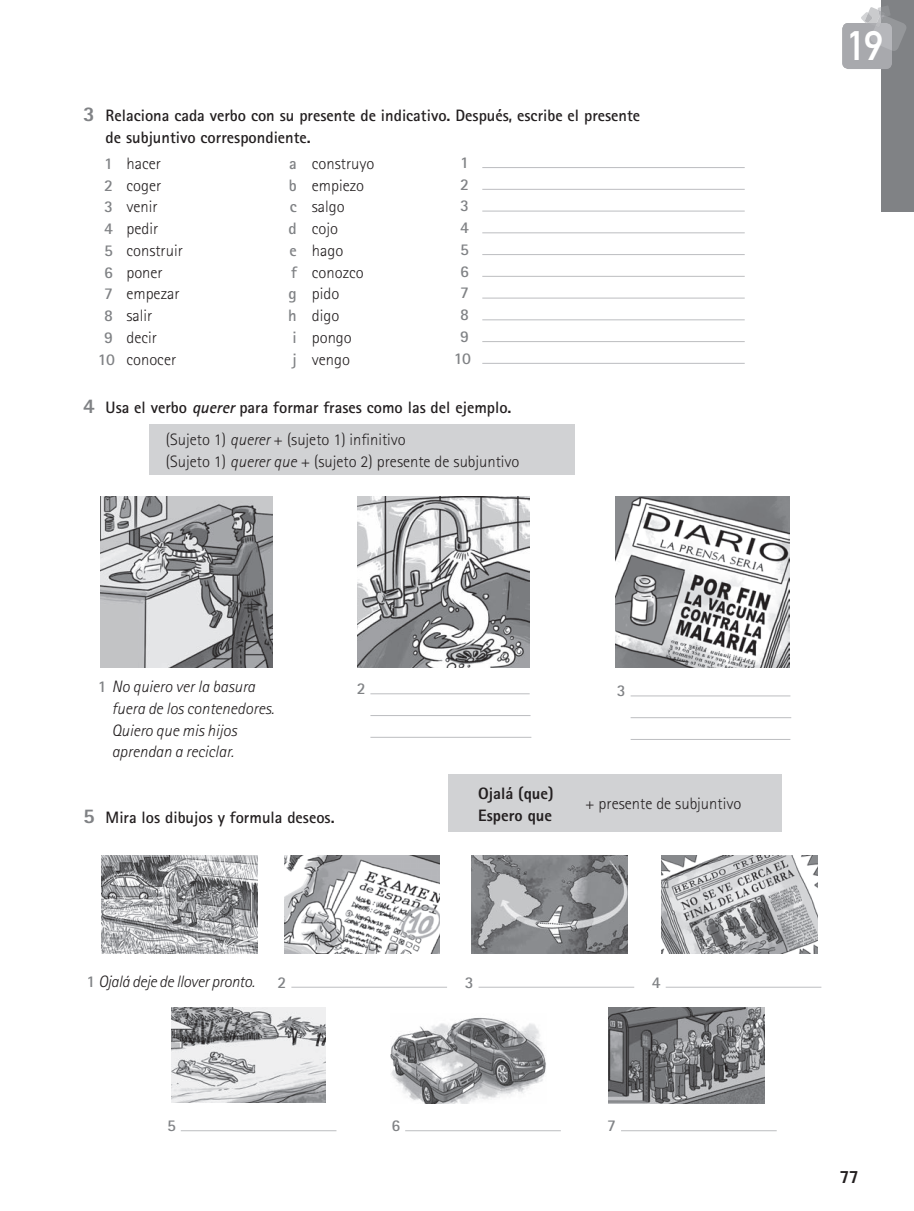
<style>
.page{position:relative;width:914px;height:1211px;background:#fff}
.page>*{position:absolute;margin:0;border:0;box-sizing:border-box;transform-origin:0 0}
.t1{font:40.65px "DIN Mittelschrift Std";color:#fff}
.t2{font:700 16.5px/21.8px "Rotis Sans Serif";color:#231f20}
.t3{font:300 16.5px/21.8px "Rotis Sans Serif";color:#231f20}
.t4{font:italic 300 16.5px/21.8px "Rotis Sans Serif";color:#231f20}
.t5{font:italic 300 16.5px "Rotis Sans Serif";letter-spacing:-.02em;color:#231f20}
.t6{font:700 16.5px/21.8px "Rotis Sans Serif";color:#808285;text-align:center}
.t7{font:800 16.5px "Rotis Sans Serif";color:#231f20}
.t8{font:700 16.5px "Trade Gothic LT Std";color:#231f20}
.s1{font-weight:800;font-size:21px;color:#808285}
.s2{font-weight:700;color:#808285}
.s3{font-style:italic}
.s4{font-weight:300}
.s5{font-weight:300;font-style:italic}
.s6{font-weight:700;font-style:normal;color:#808285}
</style>
<div class="page">
<hr style="left:0;top:0;width:1px;height:271px;background:#808285">
<div style="left:881px;top:0;width:33px;height:211px;background:#808285"></div>
<div style="left:149px;top:424px;width:425px;height:51px;background:#d1d2d4"></div>
<hr style="left:482px;top:167px;width:262px;height:1px;background:#bcbdc0">
<hr style="left:482px;top:189px;width:262px;height:1px;background:#bcbdc0">
<hr style="left:482px;top:211px;width:262px;height:1px;background:#bcbdc0">
<hr style="left:482px;top:232px;width:262px;height:1px;background:#bcbdc0">
<hr style="left:482px;top:254px;width:262px;height:1px;background:#bcbdc0">
<hr style="left:482px;top:276px;width:262px;height:1px;background:#bcbdc0">
<hr style="left:482px;top:298px;width:262px;height:1px;background:#bcbdc0">
<hr style="left:482px;top:319px;width:262px;height:1px;background:#bcbdc0">
<hr style="left:482px;top:341px;width:262px;height:1px;background:#bcbdc0">
<hr style="left:482px;top:363px;width:262px;height:1px;background:#bcbdc0">
<img style="left:101px;top:855px;width:156px;height:98px">
<img style="left:285px;top:856px;width:154px;height:97px">
<img style="left:471px;top:855px;width:156px;height:98px">
<img style="left:390px;top:1017px;width:156px;height:86px">
<img style="left:661px;top:856px;width:156px;height:97px">
<img style="left:171px;top:1008px;width:154px;height:95px">
<img style="left:608px;top:1008px;width:156px;height:95px">
<img style="left:357px;top:497px;width:172px;height:170px">
<img style="left:615px;top:497px;width:174px;height:170px">
<img style="left:100px;top:497px;width:172px;height:170px">
<hr style="left:370px;top:693px;width:159px;height:1px;background:#bcbdc0">
<hr style="left:370px;top:715px;width:160px;height:1px;background:#bcbdc0">
<hr style="left:370px;top:737px;width:161px;height:1px;background:#bcbdc0">
<hr style="left:630px;top:695px;width:160px;height:1px;background:#bcbdc0">
<hr style="left:630px;top:717px;width:161px;height:1px;background:#bcbdc0">
<hr style="left:630px;top:739px;width:160px;height:1px;background:#bcbdc0">
<div style="left:448px;top:775px;width:333px;height:57px;background:#d1d2d4"></div>
<hr style="left:291px;top:987px;width:156px;height:1px;background:#bcbdc0">
<hr style="left:181px;top:1130px;width:155px;height:1px;background:#bcbdc0">
<hr style="left:478px;top:987px;width:156px;height:1px;background:#bcbdc0">
<hr style="left:405px;top:1130px;width:156px;height:1px;background:#bcbdc0">
<hr style="left:665px;top:987px;width:156px;height:1px;background:#bcbdc0">
<hr style="left:621px;top:1130px;width:155px;height:1px;background:#bcbdc0">
<svg style="left:842px;top:6px;width:64px;height:63px"></svg>
<p class="t2" style="left:106px;top:105px;width:536px;text-indent:-23px"><span class="s1">3</span> Relaciona cada verbo con su presente de indicativo. Después, escribe el presente de subjuntivo correspondiente.</p>
<p class="t3" style="left:104px;top:152px;width:58px"><span class="s2">1</span> hacer</p>
<p class="t3" style="left:104px;top:174px;width:58px"><span class="s2">2</span> coger</p>
<p class="t3" style="left:104px;top:196px;width:55px"><span class="s2">3</span> venir</p>
<p class="t3" style="left:104px;top:218px;width:55px"><span class="s2">4</span> pedir</p>
<p class="t3" style="left:104px;top:239px;width:80px"><span class="s2">5</span> construir</p>
<p class="t3" style="left:104px;top:261px;width:60px"><span class="s2">6</span> poner</p>
<p class="t3" style="left:104px;top:283px;width:77px"><span class="s2">7</span> empezar</p>
<p class="t3" style="left:104px;top:305px;width:50px"><span class="s2">8</span> salir</p>
<p class="t3" style="left:104px;top:326px;width:54px"><span class="s2">9</span> decir</p>
<p class="t3" style="left:98px;top:348px;width:80px"><span class="s2">10</span> conocer</p>
<p class="t6" style="left:454px;top:151px;width:19px">1<br>2<br>3<br>4<br>5<br>6<br>7<br>8<br>9<br>10</p>
<p class="t3" style="left:288px;top:152px;width:88px"><span class="s2">a</span> construyo <span class="s2">b</span> empiezo <span class="s2">c</span> salgo<br><span class="s2">d</span> cojo<br><span class="s2">e</span> hago<br><span class="s2">f</span> conozco<br><span class="s2">g</span> pido<br><span class="s2">h</span> digo<br><span class="s2">i</span> pongo<br><span class="s2">j</span> vengo</p>
<p class="t2" style="left:166px;top:391px;width:347px;line-height:32.4px;text-indent:-83px"><span class="s1">4</span> Usa el verbo <span class="s3">querer</span>para formar frases como las del ejemplo. <span class="s4">(Sujeto 1)</span> <span class="s5">querer</span> <span class="s4">+ (sujeto 1) infinitivo</span></p>
<p class="t3" style="left:166px;top:450px;width:355px">(Sujeto 1) <span class="s3">querer que</span> + (sujeto 2) presente de subjuntivo</p>
<p class="t4" style="left:112px;top:676px;width:164px;text-indent:-14px"><span class="s6">1</span> No quiero ver la basura fuera de los contenedores.<br>Quiero que mis hijos aprendan a reciclar.</p>
<p class="t2" style="left:83px;top:806px;width:253px"><span class="s1">5</span> Mira los dibujos y formula deseos.</p>
<p class="t6" style="left:357px;top:677px;width:10px">2</p>
<p class="t6" style="left:617px;top:679px;width:10px">3</p>
<p class="t7" style="left:478px;top:783px;width:77px">Ojalá (que)</p>
<p class="t7" style="left:478px;top:805px;width:75px">Espero que</p>
<p class="t3" style="left:585px;top:793px;width:158px">+ presente de subjuntivo</p>
<p class="t5" style="left:87px;top:971px;width:170px"><span class="s6">1</span> Ojalá deje de llover pronto.</p>
<p class="t6" style="left:278px;top:971px;width:10px">2</p>
<p class="t6" style="left:167px;top:1114px;width:10px">5</p>
<p class="t6" style="left:391px;top:1114px;width:10px">6</p>
<p class="t6" style="left:465px;top:971px;width:10px">3</p>
<p class="t6" style="left:652px;top:971px;width:10px">4</p>
<p class="t6" style="left:607px;top:1114px;width:10px">7</p>
<h1 class="t1" style="left:846px;top:22px;width:38px">19</h1>
<p class="t8" style="left:840px;top:1167px;width:20px">77</p>
</div>
